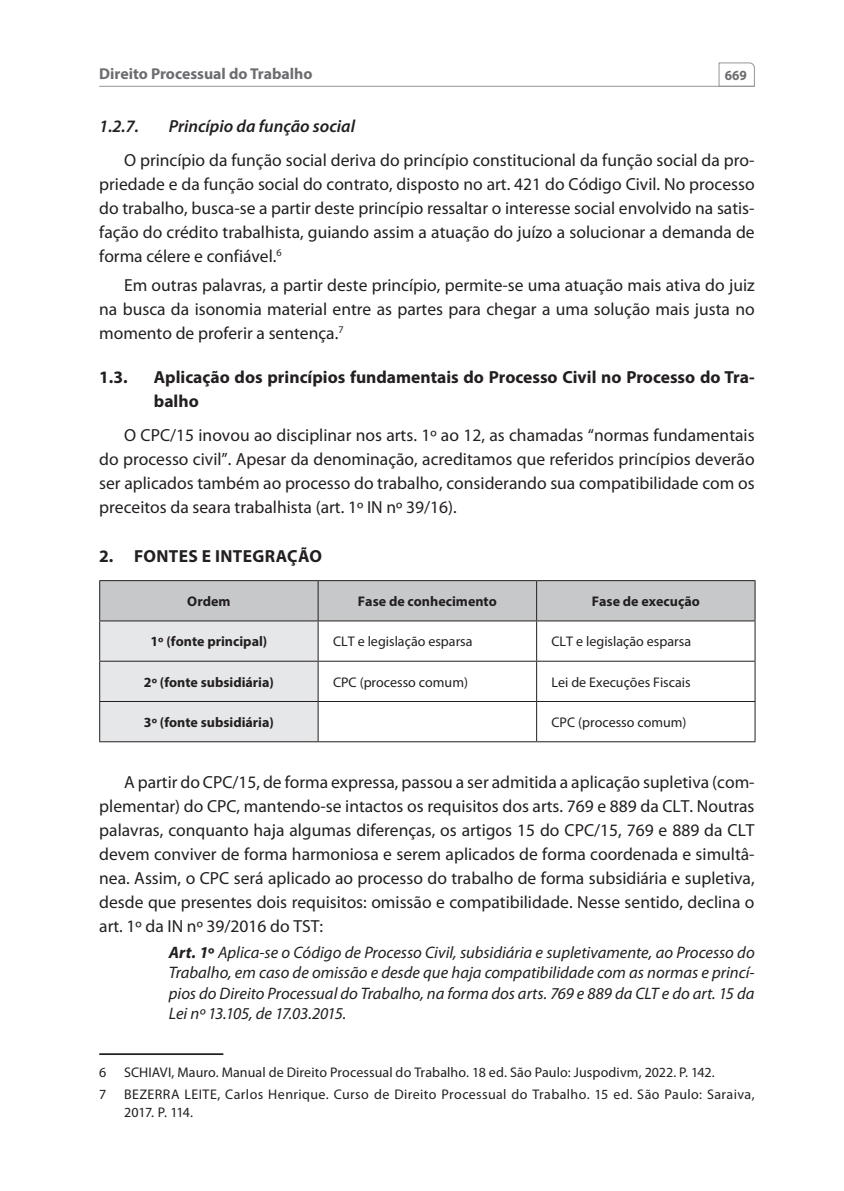
<style>
.page{position:relative;width:844px;height:1191px;background:#fff}
.page>*{position:absolute;margin:0;border:0;box-sizing:border-box;transform-origin:0 0}
.Texto_Normal{font:17.5px/24px "Myriad Pro";color:#231f20;text-align:justify}
.Sub_2{font:700 17.5px/24px "Myriad Pro";color:#231f20}
.t1{font:italic 600 17.5px "Myriad Pro";color:#231f20}
.Sub_1{font:700 17.5px "Myriad Pro";letter-spacing:.02em;color:#231f20}
.CITAÇÃO{font:italic 16.62px/20.5px "Myriad Pro";color:#231f20;text-align:justify}
.t2{font:700 15.75px "Myriad Pro";color:#6c6d70}
.TABELA_8{font:14px "Myriad Pro";letter-spacing:.005em;color:#231f20}
.TABELA_8-2{font:14px/17.5px "Myriad Pro";letter-spacing:.025em;color:#231f20}
.Tabela_Título{font:700 14px "Myriad Pro";color:#231f20}
.t3{font:700 14px "Myriad Pro";color:#6c6d70;scale:.95 1}
.s1{font-weight:700}
.s2{font-weight:700;font-style:normal}
</style>
<div class="page">
<hr style="left:99px;top:86px;width:655px;height:1px;background:#939598">
<svg style="left:718px;top:62px;width:36px;height:25px"></svg>
<svg style="left:100px;top:581px;width:654px;height:160px;background:#d5d6d8"></svg>
<svg style="left:318px;top:621px;width:436px;height:120px"></svg>
<hr style="left:99px;top:580px;width:219px;height:1px;background:#231f20">
<hr style="left:318px;top:580px;width:218px;height:1px;background:#231f20">
<hr style="left:536px;top:580px;width:219px;height:1px;background:#231f20">
<hr style="left:99px;top:620px;width:219px;height:1px;background:#231f20">
<hr style="left:318px;top:620px;width:218px;height:1px;background:#231f20">
<hr style="left:536px;top:620px;width:219px;height:1px;background:#231f20">
<hr style="left:99px;top:660px;width:219px;height:1px;background:#231f20">
<hr style="left:318px;top:660px;width:218px;height:1px;background:#231f20">
<hr style="left:536px;top:660px;width:219px;height:1px;background:#231f20">
<hr style="left:99px;top:701px;width:219px;height:1px;background:#231f20">
<hr style="left:318px;top:701px;width:218px;height:1px;background:#231f20">
<hr style="left:536px;top:701px;width:219px;height:1px;background:#231f20">
<hr style="left:99px;top:741px;width:219px;height:1px;background:#231f20">
<hr style="left:318px;top:741px;width:218px;height:1px;background:#231f20">
<hr style="left:536px;top:741px;width:219px;height:1px;background:#231f20">
<hr style="left:99px;top:581px;width:1px;height:39px;background:#231f20">
<hr style="left:99px;top:621px;width:1px;height:39px;background:#231f20">
<hr style="left:99px;top:661px;width:1px;height:40px;background:#231f20">
<hr style="left:99px;top:702px;width:1px;height:39px;background:#231f20">
<hr style="left:317px;top:581px;width:1px;height:39px;background:#231f20">
<hr style="left:536px;top:581px;width:1px;height:39px;background:#231f20">
<hr style="left:754px;top:581px;width:1px;height:39px;background:#231f20">
<hr style="left:317px;top:621px;width:1px;height:39px;background:#231f20">
<hr style="left:536px;top:621px;width:1px;height:39px;background:#231f20">
<hr style="left:754px;top:621px;width:1px;height:39px;background:#231f20">
<hr style="left:317px;top:661px;width:1px;height:40px;background:#231f20">
<hr style="left:536px;top:661px;width:1px;height:40px;background:#231f20">
<hr style="left:754px;top:661px;width:1px;height:40px;background:#231f20">
<hr style="left:317px;top:702px;width:1px;height:39px;background:#231f20">
<hr style="left:536px;top:702px;width:1px;height:39px;background:#231f20">
<hr style="left:754px;top:702px;width:1px;height:39px;background:#231f20">
<hr style="left:99px;top:1053px;width:124px;height:2px;background:#231f20">
<p class="t2" style="left:99px;top:63px;width:215px">Direito Processual do Trabalho</p>
<p class="t3" style="left:724px;top:66px;width:25px">669</p>
<p class="t1" style="left:99px;top:115px;width:41px">1.2.7.</p>
<p class="t1" style="left:169px;top:115px;width:188px">Princípio da função social</p>
<p class="Texto_Normal" style="left:99px;top:149px;width:656px;text-indent:25px">O princípio da função social deriva do princípio constitucional da função social da pro&shy;priedade e da função social do contrato, disposto no art. 421 do Código Civil. No processo do trabalho, busca-se a partir deste princípio ressaltar o interesse social envolvido na satis&shy;fação do crédito trabalhista, guiando assim a atuação do juízo a solucionar a demanda de forma célere e confiável.<sup>6</sup></p>
<p class="Texto_Normal" style="left:99px;top:274px;width:656px;text-indent:25px">Em outras palavras, a partir deste princípio, permite-se uma atuação mais ativa do juiz na busca da isonomia material entre as partes para chegar a uma solução mais justa no momento de proferir a sentença.<sup>7</sup></p>
<p class="Sub_2" style="left:99px;top:365px;width:30px">1.3.</p>
<p class="Sub_2" style="left:154px;top:365px;width:602px">Aplicação dos princípios fundamentais do Processo Civil no Processo do Tra&shy;balho</p>
<p class="Texto_Normal" style="left:99px;top:423px;width:656px;text-indent:25px">O CPC/15 inovou ao disciplinar nos arts. 1º ao 12, as chamadas “normas fundamentais do processo civil”. Apesar da denominação, acreditamos que referidos princípios deverão ser aplicados também ao processo do trabalho, considerando sua compatibilidade com os preceitos da seara trabalhista (art. 1º IN nº 39/16).</p>
<p class="Sub_1" style="left:99px;top:544px;width:224px">2. FONTES E INTEGRAÇÃO</p>
<p class="Tabela_Título" style="left:187px;top:592px;width:45px">Ordem</p>
<p class="Tabela_Título" style="left:358px;top:592px;width:140px">Fase de conhecimento</p>
<p class="Tabela_Título" style="left:591px;top:592px;width:109px">Fase de execução</p>
<p class="Tabela_Título" style="left:150px;top:632px;width:118px">1º (fonte principal)</p>
<p class="TABELA_8" style="left:333px;top:634px;width:141px">CLT e legislação esparsa</p>
<p class="TABELA_8" style="left:551px;top:634px;width:141px">CLT e legislação esparsa</p>
<p class="Tabela_Título" style="left:144px;top:672px;width:131px">2º (fonte subsidiária)</p>
<p class="TABELA_8" style="left:333px;top:674px;width:136px">CPC (processo comum)</p>
<p class="TABELA_8" style="left:551px;top:674px;width:141px">Lei de Execuções Fiscais</p>
<p class="Tabela_Título" style="left:144px;top:713px;width:131px">3º (fonte subsidiária)</p>
<p class="TABELA_8" style="left:551px;top:714px;width:136px">CPC (processo comum)</p>
<p class="Texto_Normal" style="left:99px;top:770px;width:656px;text-indent:25px">A partir do CPC/15, de forma expressa, passou a ser admitida a aplicação supletiva (com&shy;plementar) do CPC, mantendo-se intactos os requisitos dos arts. 769 e 889 da CLT. Noutras palavras, conquanto haja algumas diferenças, os artigos 15 do CPC/15, 769 e 889 da CLT devem conviver de forma harmoniosa e serem aplicados de forma coordenada e simultâ&shy;nea. Assim, o CPC será aplicado ao processo do trabalho de forma subsidiária e supletiva, desde que presentes dois requisitos: omissão e compatibilidade. Nesse sentido, declina o art. 1º da IN nº 39/2016 do TST:</p>
<p class="CITAÇÃO" style="left:169px;top:942px;width:587px"><span class="s1">Art. 1</span><span class="s2">º</span> Aplica-se o Código de Processo Civil, subsidiária e supletivamente, ao Processo do Trabalho, em caso de omissão e desde que haja compatibilidade com as normas e princí&shy;pios do Direito Processual do Trabalho, na forma dos arts. 769 e 889 da CLT e do art. 15 da Lei nº 13.105, de 17.03.2015.</p>
<p class="TABELA_8" style="left:99px;top:1064px;width:9px">6</p>
<p class="TABELA_8" style="left:124px;top:1064px;width:592px">SCHIAVI, Mauro. Manual de Direito Processual do Trabalho. 18 ed. São Paulo: Juspodivm, 2022. P. 142.</p>
<p class="TABELA_8" style="left:99px;top:1086px;width:9px">7</p>
<p class="TABELA_8-2" style="left:124px;top:1085px;width:632px">BEZERRA LEITE, Carlos Henrique. Curso de Direito Processual do Trabalho. 15 ed. São Paulo: Saraiva,<br>2017. P. 114.</p>
</div>
